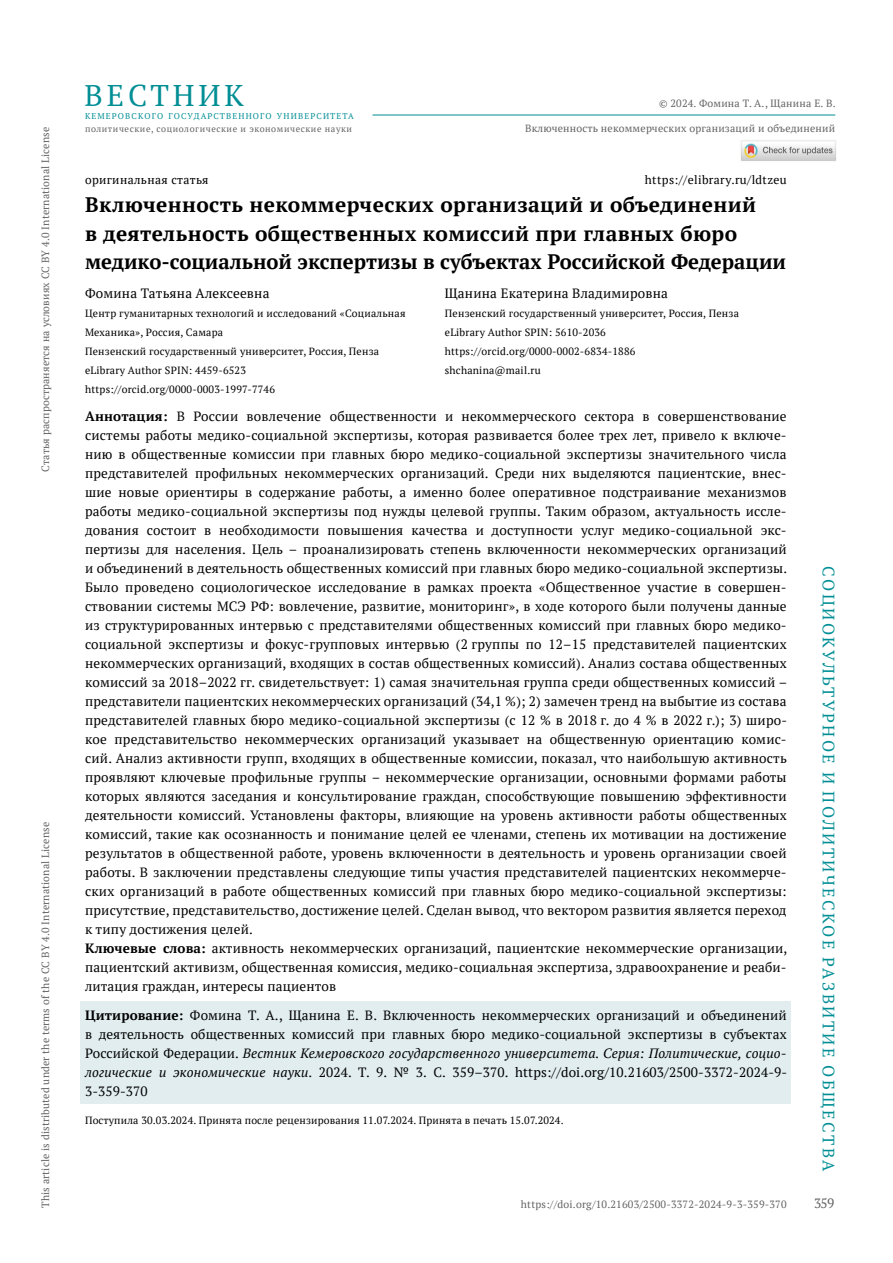
<style>
.page{position:relative;width:893px;height:1263px;background:#fff}
.page>*{position:absolute;margin:0;border:0;box-sizing:border-box;transform-origin:0 0}
.t1{font:29.85px "PT Serif";letter-spacing:.13em;color:#008e95}
.t2{font:700 20.85px/28.5px "PT Serif";letter-spacing:.02em;color:#000}
.t3{font:16.5px "PT Serif";letter-spacing:.15em;color:#008e95}
.t4{font:13.5px/19px "PT Serif";letter-spacing:.015em;color:#000}
.t5{font:13.5px "PT Serif";color:#646363}
.t6{font:12px "PT Serif";letter-spacing:.03em;color:#000}
.t7{font:10.5px/19px "PT Serif";letter-spacing:.02em;color:#000}
.t8{font:10.5px "PT Serif";letter-spacing:.015em;color:#646363}
.t9{font:9px "PT Serif";letter-spacing:.065em;color:#646363}
.t10{font:8.4px "PT Serif";letter-spacing:.135em;color:#008e95}
.s1{font-weight:700}
.s2{font-style:italic}
</style>
<div class="page">
<hr style="left:372px;top:115px;width:463px;height:1px;background:#008e95">
<div style="left:81px;top:1002px;width:710px;height:102px;background:#e1edef"></div>
<img style="left:741px;top:140px;width:95px;height:21px">
<p class="t8" style="left:39px;top:472px;width:346px;rotate:-90deg">Cтатья распространяется на условиях CC BY 4.0 International License</p>
<p class="t8" style="left:39px;top:1208px;width:387px;rotate:-90deg">This article is distributed under the terms of the CC BY 4.0 International License</p>
<h1 class="t1" style="left:85px;top:77px;width:161px">ВЕСТНИК</h1>
<p class="t10" style="left:85px;top:111px;width:270px">кемеровского государственного университета</p>
<p class="t9" style="left:85px;top:123px;width:269px">политические, социологические и экономические науки</p>
<p class="t8" style="left:659px;top:96px;width:178px">© 2024. Фомина Т. А., Щанина Е. В.</p>
<p class="t8" style="left:525px;top:121px;width:312px">Включенность некоммерческих организаций и объединений</p>
<p class="t6" style="left:85px;top:171px;width:125px">оригинальная статья</p>
<p class="t6" style="left:645px;top:171px;width:143px">https://elibrary.ru/ldtzeu</p>
<h2 class="t2" style="left:85px;top:190px;width:703px">Включенность некоммерческих организаций и объединений<br>в деятельность общественных комиссий при главных бюро медико-социальной экспертизы в субъектах Российской Федерации</h2>
<p class="t4" style="left:85px;top:283px;width:186px">Фомина Татьяна Алексеевна</p>
<p class="t7" style="left:85px;top:303px;width:322px">Центр гуманитарных технологий и исследований «Социальная Механика», Россия, Самара<br>Пензенский государственный университет, Россия, Пенза eLibrary Author SPIN: 4459-6523 https://orcid.org/0000-0003-1997-7746</p>
<p class="t4" style="left:445px;top:283px;width:225px">Щанина Екатерина Владимировна</p>
<p class="t7" style="left:445px;top:303px;width:296px">Пензенский государственный университет, Россия, Пенза eLibrary Author SPIN: 5610-2036 https://orcid.org/0000-0002-6834-1886<br>shchanina@mail.ru</p>
<p class="t4" style="left:85px;top:407px;width:704px"><span class="s1">Аннотация:</span> В России вовлечение общественности и некоммерческого сектора в совершенствование системы работы медико-социальной экспертизы, которая развивается более трех лет, привело к включе&shy;нию в общественные комиссии при главных бюро медико-социальной экспертизы значительного числа представителей профильных некоммерческих организаций. Среди них выделяются пациентские, внес&shy;шие новые ориентиры в содержание работы, а именно более оперативное подстраивание механизмов работы медико-социальной экспертизы под нужды целевой группы. Таким образом, актуальность иссле&shy;дования состоит в необходимости повышения качества и доступности услуг медико-социальной экс&shy;пертизы для населения. Цель – проанализировать степень включенности некоммерческих организаций и объединений в деятельность общественных комиссий при главных бюро медико-социальной экспертизы.<br>Было проведено социологическое исследование в рамках проекта «Общественное участие в совершен&shy;ствовании системы МСЭ РФ: вовлечение, развитие, мониторинг», в ходе которого были получены данные из структурированных интервью с представителями общественных комиссий при главных бюро медико&shy;социальной экспертизы и фокус-групповых интервью (2 группы по 12–15 представителей пациентских некоммерческих организаций, входящих в состав общественных комиссий). Анализ состава общественных комиссий за 2018–2022 гг. свидетельствует: 1) самая значительная группа среди общественных комиссий – представители пациентских некоммерческих организаций (34,1 %); 2) замечен тренд на выбытие из состава представителей главных бюро медико-социальной экспертизы (с 12 % в 2018 г. до 4 % в 2022 г.); 3) широ&shy;кое представительство некоммерческих организаций указывает на общественную ориентацию комис&shy;сий. Анализ активности групп, входящих в общественные комиссии, показал, что наибольшую активность проявляют ключевые профильные группы – некоммерческие организации, основными формами работы которых являются заседания и консультирование граждан, способствующие повышению эффективности деятельности комиссий. Установлены факторы, влияющие на уровень активности работы общественных комиссий, такие как осознанность и понимание целей ее членами, степень их мотивации на достижение результатов в общественной работе, уровень включенности в деятельность и уровень организации своей работы. В заключении представлены следующие типы участия представителей пациентских некоммерче&shy;ских организаций в работе общественных комиссий при главных бюро медико-социальной экспертизы: присутствие, представительство, достижение целей. Сделан вывод, что вектором развития является переход к типу достижения целей.<br><span class="s1">Ключевые слова:</span> активность некоммерческих организаций, пациентские некоммерческие организации, пациентский активизм, общественная комиссия, медико-социальная экспертиза, здравоохранение и реаби&shy;литация граждан, интересы пациентов</p>
<p class="t4" style="left:85px;top:1005px;width:704px;text-align:justify"><span class="s1">Цитирование:</span> Фомина Т. А., Щанина Е. В. Включенность некоммерческих организаций и объединений в деятельность общественных комиссий при главных бюро медико-социальной экспертизы в субъектах Российской Федерации. <span class="s2">Вестник Кемеровского государственного университета. Серия: Политические, социо&shy;логические и экономические науки</span>. 2024. Т. 9. № 3. С. 359–370. https://doi.org/10.21603/2500-3372-2024-9- 3-359-370</p>
<p class="t7" style="left:85px;top:1111px;width:480px">Поступила 30.03.2024. Принята после рецензирования 11.07.2024. Принята в печать 15.07.2024.</p>
<p class="t8" style="left:521px;top:1197px;width:267px">https://doi.org/10.21603/2500-3372-2024-9-3-359-370</p>
<p class="t3" style="left:839px;top:566px;width:607px;rotate:90deg">СОЦИОКУЛЬТУРНОЕ И ПОЛИТИЧЕСКОЕ РАЗВИТИЕ ОБЩЕСТВА</p>
<p class="t5" style="left:814px;top:1194px;width:22px">359</p>
</div>
